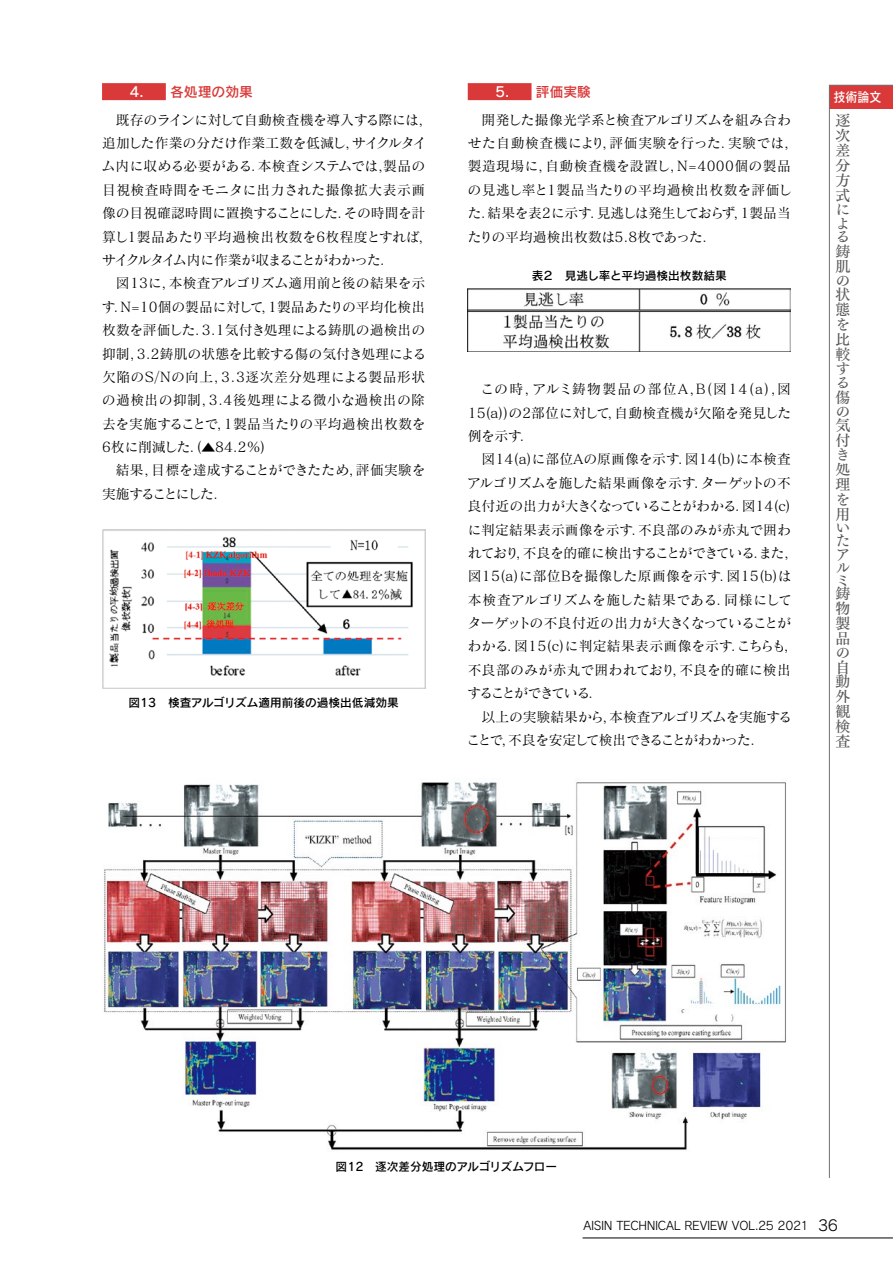
<style>
.page{position:relative;width:893px;height:1263px;background:#fff}
.page>*{position:absolute;margin:0;border:0;box-sizing:border-box;transform-origin:0 0}
.t1{font:14.85px/14.5px "Tsuku Min Pr 5 N D";color:#595757}
.t2{font:13.8px/23.4px "Matisse Pro M";color:#000}
.t3{font:13.8px/23.4px "Matisse Pro M";letter-spacing:-.04em;color:#000}
.t4{font:13.8px/23.4px "Matisse Pro M";letter-spacing:-.02em;color:#000}
.t5{font:13.8px "Rodin Pro DB";color:#d93938}
.t6{font:13.35px "Rodin Pro DB";color:#fff;scale:.9 1}
.t7{font:11.7px "Rodin Pro N DB";color:#000}
.t8{font:11.7px "Rodin Pro M";letter-spacing:-.03em;color:#000}
.s1{color:#fff}
.s2{font-size:14.85px}
</style>
<div class="page">
<svg style="left:829px;top:85px;width:64px;height:1093px"></svg>
<div style="left:102px;top:83px;width:64px;height:17px;background:#d93938"></div>
<img style="left:102px;top:529px;width:323px;height:160px">
<div style="left:468px;top:83px;width:63px;height:17px;background:#d93938"></div>
<img style="left:468px;top:288px;width:323px;height:63px">
<img style="left:104px;top:782px;width:682px;height:368px">
<hr style="left:583px;top:1237px;width:310px;height:1px;background:#000">
<p class="t5" style="left:130px;top:83px;width:125px"><span class="s1">4.</span> 各処理の効果</p>
<p class="t6" style="left:833px;top:88px;width:55px">技術論文</p>
<p class="t2" style="left:101px;top:107px;width:332px;text-indent:14px">既存のラインに対して自動検査機を導入する際には，追加した作業の分だけ作業工数を低減し，サイクルタイム内に収める必要がある．本検査システムでは,製品の目視検査時間をモニタに出力された撮像拡大表示画像の目視確認時間に置換することにした．その時間を計算し1製品あたり平均過検出枚数を6枚程度とすれば，サイクルタイム内に作業が収まることがわかった．</p>
<p class="t2" style="left:102px;top:271px;width:326px;text-align:justify;text-indent:14px">図13に，本検査アルゴリズム適用前と後の結果を示す．N=10個の製品に対して，1製品あたりの平均化検出枚数を評価した．3.1気付き処理による鋳肌の過検出の抑制，3.2鋳肌の状態を比較する傷の気付き処理による欠陥のS/Nの向上，3.3逐次差分処理による製品形状の過検出の抑制，3.4後処理による微小な過検出の除去を実施することで，1製品当たりの平均過検出枚数を6枚に削減した．(▲84.2%)</p>
<p class="t4" style="left:102px;top:458px;width:325px;text-indent:14px">結果，目標を達成することができたため，評価実験を実施することにした．</p>
<p class="t5" style="left:495px;top:83px;width:97px"><span class="s1">5.</span> 評価実験</p>
<p class="t2" style="left:468px;top:107px;width:332px;text-indent:14px">開発した撮像光学系と検査アルゴリズムを組み合わせた自動検査機により，評価実験を行った．実験では，製造現場に，自動検査機を設置し，N=4000個の製品の見逃し率と1製品当たりの平均過検出枚数を評価した．結果を表2に示す．見逃しは発生しておらず，1製品当たりの平均過検出枚数は5.8枚であった．</p>
<p class="t7" style="left:532px;top:268px;width:196px">表２　見逃し率と平均過検出枚数結果</p>
<p class="t1" style="left:836px;top:111px;width:20px;line-height:15px">逐次差分方式に</p>
<p class="t1" style="left:836px;top:214px;width:16px">よる鋳肌の状態を比較する傷の気付き処理を用</p>
<p class="t1" style="left:836px;top:519px;width:15px;line-height:13.8px;text-align:justify">いたア</p>
<p class="t1" style="left:836px;top:558px;width:16px">ルミ鋳物製品の自動外観検査</p>
<p class="t2" style="left:468px;top:377px;width:325px;text-align:justify;text-indent:13px">この時，アルミ鋳物製品の部位A,B(図14(a),図15(a))の2部位に対して，自動検査機が欠陥を発見した例を示す．</p>
<p class="t2" style="left:467px;top:447px;width:332px;text-indent:14px">図14(a)に部位Aの原画像を示す．図14(b)に本検査アルゴリズムを施した結果画像を示す．ターゲットの不良付近の出力が大きくなっていることがわかる．図14(c)に判定結果表示画像を示す．不良部のみが赤丸で囲われており，不良を的確に検出することができている．また，図15(a)に部位Bを撮像した原画像を示す．図15(b)は本検査アルゴリズムを施した結果である．同様にしてターゲットの不良付近の出力が大きくなっていることがわかる．図15(c)に判定結果表示画像を示す．こちらも，不良部のみが赤丸で囲われており，不良を的確に検出することができている．</p>
<p class="t3" style="left:466px;top:704px;width:327px;text-indent:15px">以上の実験結果から，本検査アルゴリズムを実施することで，不良を安定して検出できることがわかった．</p>
<p class="t7" style="left:129px;top:694px;width:272px">図13　検査アルゴリズム適用前後の過検出低減効果</p>
<p class="t7" style="left:336px;top:1159px;width:223px">図12　逐次差分処理のアルゴリズムフロー</p>
<p class="t8" style="left:583px;top:1218px;width:256px">AISIN TECHNICAL REVIEW VOL.25 2021 <span class="s2">36</span></p>
</div>
